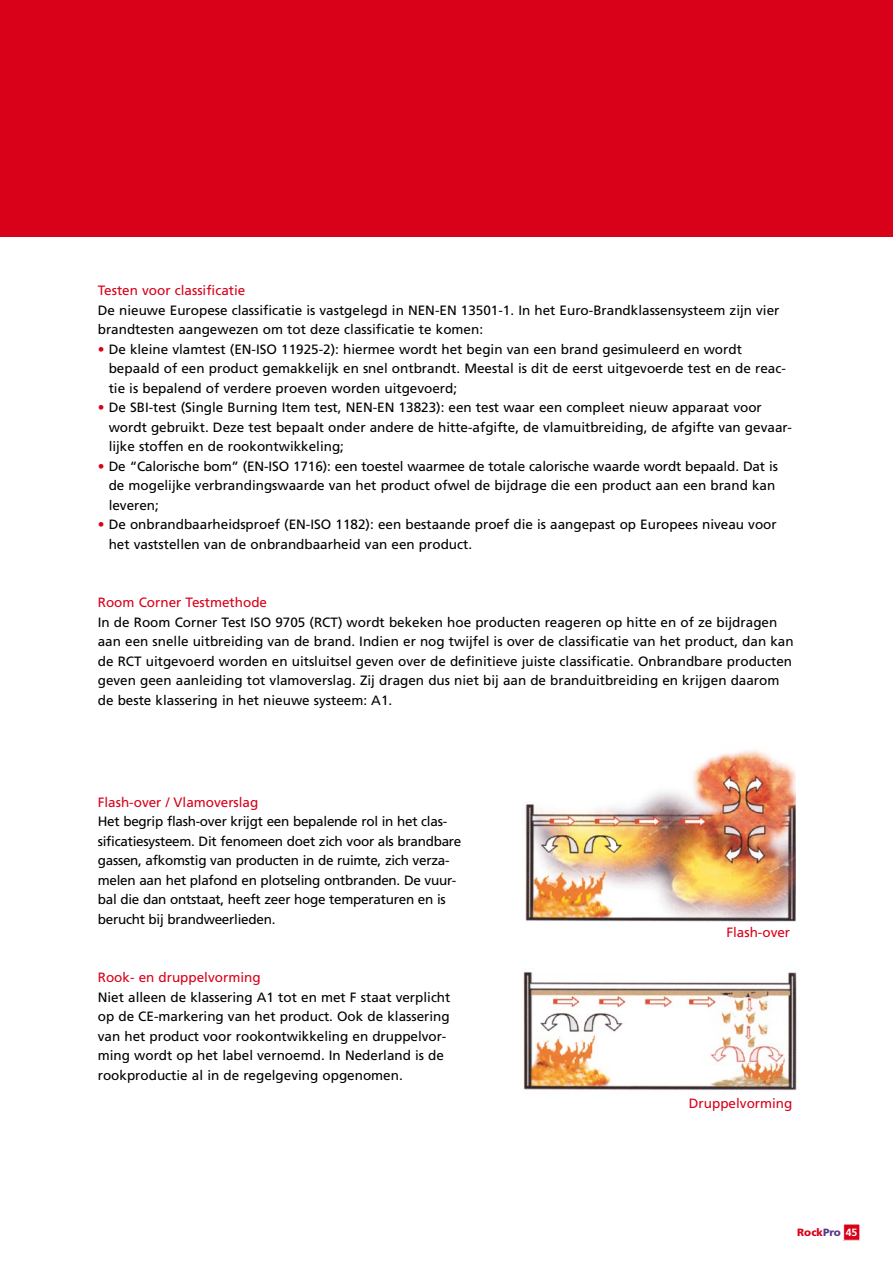
<style>
.page{position:relative;width:893px;height:1263px;background:#fff}
.page>*{position:absolute;margin:0;border:0;box-sizing:border-box;transform-origin:0 0}
.t1{font:13.5px/19.5px "Frutiger";color:#000}
.t2{font:13.5px/19.5px "Frutiger";letter-spacing:-.02em;color:#000}
.t3{font:13.5px "Frutiger";color:#d9001a}
.t4{font:900 10.5px "Frutiger";color:#d9001a}
.s1{color:#d9001a}
.s2{color:#57378a}
.s3{font-weight:700;color:#fff}
</style>
<div class="page">
<div style="left:0;top:0;width:893px;height:236px;background:#d9001a"></div>
<img style="left:525px;top:750px;width:271px;height:172px">
<img style="left:523px;top:972px;width:274px;height:119px">
<div style="left:844px;top:1224px;width:16px;height:16px;background:#d9001a"></div>
<div style="left:843px;top:1224px;width:17px;height:17px;border:1px solid #fff"></div>
<p class="t3" style="left:98px;top:283px;width:149px">Testen voor classificatie</p>
<p class="t1" style="left:98px;top:301px;width:320px">De nieuwe E uropese classificatie is vastgelegd in NEN</p>
<p class="t1" style="left:98px;top:301px;width:683px;text-indent:337px">-EN 13501-1. I n het Euro-Brandklassensysteem zijn vier brandtesten aangewezen om tot deze classificatie te komen:</p>
<p class="t1" style="left:109px;top:340px;width:679px;text-indent:-11px"><span class="s1">•</span> De kleine vlamtest (EN-ISO 11925-2): hiermee wordt het begin van een brand gesimuleerd en wordt bepaald of een product gemakkelijk en snel ontbrandt. Meestal is dit de eerst uitgevoerde test en de reac&shy;tie is bepalend of verdere proeven worden uitgevoerd;</p>
<p class="t1" style="left:98px;top:398px;width:258px"><span class="s1">•</span> De SBI-test (Single Burning Item test, NEN</p>
<p class="t1" style="left:109px;top:398px;width:685px;text-indent:264px">-EN 13823): een test waar een compleet nieuw apparaat voor wordt gebruikt. Deze test bepaalt onder andere de hitte-afgifte, de vlamuitbreiding, de afgifte van gevaar&shy;lijke stoffen en de rookontwikkeling;</p>
<p class="t1" style="left:109px;top:457px;width:671px;text-indent:-11px"><span class="s1">•</span> De “Calorische bom” (EN-ISO 1716): een toestel waarmee de totale calorische waarde wordt bepaald. Dat is de mogelijke verbrandingswaarde van het product ofwel de bijdrage die een product aan een brand kan leveren;</p>
<p class="t1" style="left:109px;top:515px;width:670px;text-indent:-11px"><span class="s1">•</span> De onbrandbaarheidsproef (EN-ISO 1182): een bestaande proef die is aangepast op E uropees niveau voor het vaststellen van de onbrandbaarheid van een product.</p>
<p class="t3" style="left:98px;top:595px;width:171px">Room Corner Testmethode</p>
<p class="t1" style="left:98px;top:613px;width:697px">I n de Room Corner Test I SO 9705 (RCT) wordt bekeken hoe producten reageren op hitte en of ze bijdragen aan een snelle uitbreiding van de brand. I ndien er nog twijfel is over de classificatie van het product, dan kan de RCT uitgevoerd worden en uitsluitsel geven over de definitieve juiste classificatie. Onbrandbare producten geven geen aanleiding tot vlamoverslag. Zij dragen dus niet bij aan de branduitbreiding en krijgen daarom de beste klassering in het nieuwe systeem: A1.</p>
<p class="t3" style="left:98px;top:794px;width:162px">Flash-over / Vlamoverslag</p>
<p class="t2" style="left:98px;top:812px;width:365px">Het begrip flash-over krijgt een bepalende rol in het clas&shy;sificatiesysteem. Dit fenomeen doet zich voor als brandbare gassen, afkomstig van producten in de ruimte, zich verza&shy;melen aan het plafond en plotseling ontbranden. De vuur&shy;bal die dan ontstaat, heeft zeer hoge temperaturen en is berucht bij brandweerlieden.</p>
<p class="t3" style="left:98px;top:969px;width:164px">Rook- en druppelvorming</p>
<p class="t1" style="left:98px;top:987px;width:354px">N iet alleen de klassering A1 tot en met F staat verplicht op de CE-markering van het product. Ook de klassering van het product voor rookontwikkeling en druppelvor&shy;ming wordt op het label vernoemd. I n Nederland is de rookproductie al in de regelgeving opgenomen.</p>
<p class="t3" style="left:726px;top:925px;width:65px">Flash-over</p>
<p class="t3" style="left:689px;top:1095px;width:105px">Druppelvorming</p>
<p class="t4" style="left:797px;top:1226px;width:62px">Rock<span class="s2">Pro</span> <span class="s3">45</span></p>
</div>
